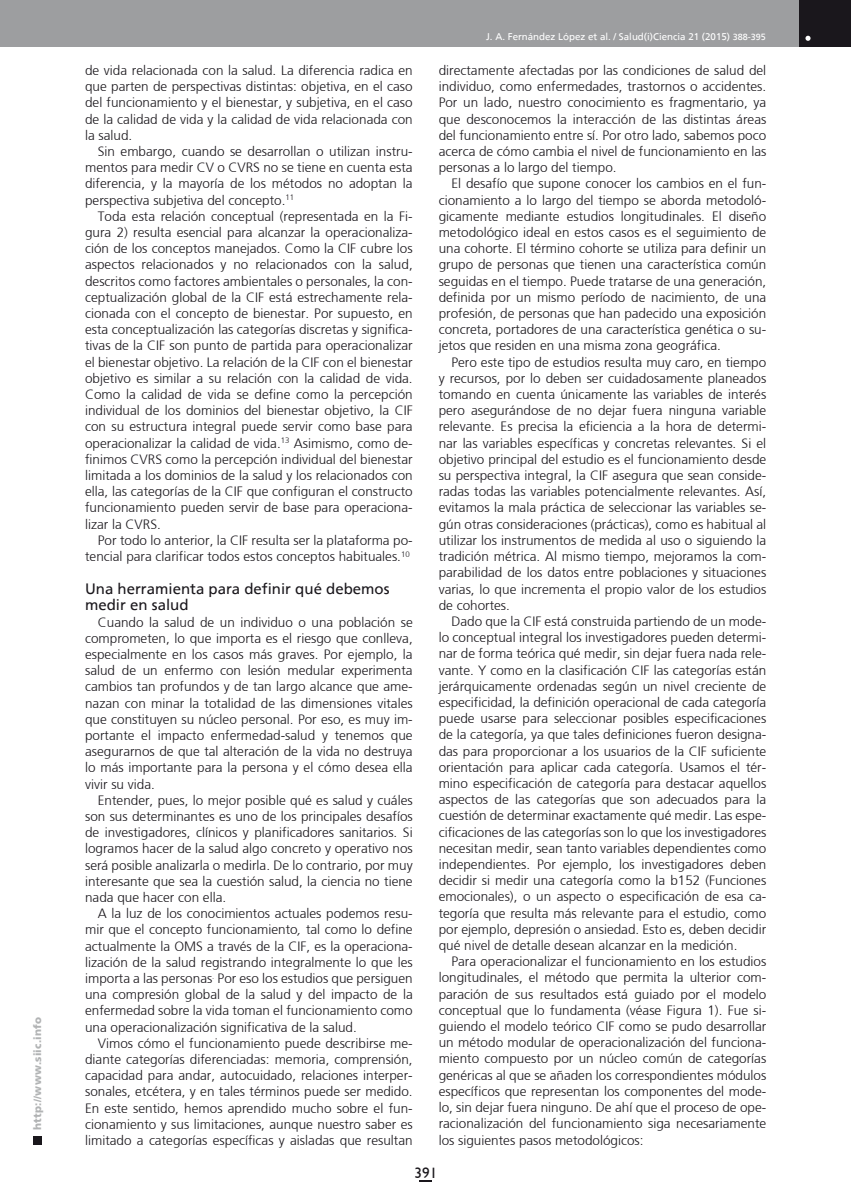
<style>
.page{position:relative;width:851px;height:1191px;background:#fff}
.page>*{position:absolute;margin:0;border:0;box-sizing:border-box;transform-origin:0 0}
.t1{font:15px/16.5px "Frutiger";color:#1a171c}
.t2{font:15px "Humanist 521 BT";color:#1a171c}
.t3{font:300 13.5px/16.2px "Frutiger";color:#1a171c;text-align:justify}
.t4{font:900 10.5px "Frutiger";letter-spacing:.015em;color:#b1b3b4}
.t5{font:9.75px "Frutiger";color:#fff}
.s1{font-style:italic}
.s2{font-size:9px}
</style>
<div class="page">
<div style="left:33px;top:1135px;width:9px;height:9px;background:#1a171c"></div>
<div style="left:0;top:0;width:850px;height:47px;background:#9d9ea0"></div>
<div style="left:799px;top:0;width:51px;height:47px;background:#1a171c"></div>
<svg style="left:805px;top:36px;width:5px;height:5px"></svg>
<svg style="left:419px;top:1180px;width:13px;height:1px"></svg>
<p class="t4" style="left:31px;top:1129px;width:114px;rotate:-90deg">http://www.siic.info</p>
<p class="t3" style="left:85px;top:62px;width:329px">de vida relacionada con la salud. La diferencia radica en que parten de perspectivas distintas: objetiva, en el caso del funcionamiento y el bienestar, y subjetiva, en el caso de la calidad de vida y la calidad de vida relacionada con la salud.</p>
<p class="t3" style="left:85px;top:143px;width:329px;text-indent:13px">Sin embargo, cuando se desarrollan o utilizan instru&shy;mentos para medir CV o CVRS no se tiene en cuenta esta diferencia, y la mayoría de los métodos no adoptan la perspectiva subjetiva del concepto.<sup>11</sup></p>
<p class="t3" style="left:85px;top:208px;width:329px;text-indent:13px">Toda esta relación conceptual (representada en la Fi&shy;gura 2) resulta esencial para alcanzar la operacionaliza&shy;ción de los conceptos manejados. Como la CIF cubre los aspectos relacionados y no relacionados con la salud, descritos como factores ambientales o personales, la con&shy;ceptualización global de la CIF está estrechamente rela&shy;cionada con el concepto de bienestar. Por supuesto, en esta conceptualización las categorías discretas y significa&shy;tivas de la CIF son punto de partida para operacionalizar el bienestar objetivo. La relación de la CIF con el bienestar objetivo es similar a su relación con la calidad de vida.<br>Como la calidad de vida se define como la percepción individual de los dominios del bienestar objetivo, la CIF con su estructura integral puede servir como base para operacionalizar la calidad de vida.<sup>13</sup> Asimismo, como de&shy;finimos CVRS como la percepción individual del bienestar limitada a los dominios de la salud y los relacionados con ella, las categorías de la CIF que configuran el constructo funcionamiento pueden servir de base para operaciona&shy;lizar la CVRS.</p>
<p class="t3" style="left:85px;top:532px;width:329px;text-align:right">Por todo lo anterior, la CIF resulta ser la plataforma po&shy;tencial para clarificar todos estos conceptos habituales.<sup>10</sup></p>
<p class="t1" style="left:85px;top:580px;width:306px">Una herramienta para definir qué debemos medir en salud</p>
<p class="t3" style="left:85px;top:613px;width:329px;text-indent:13px">Cuando la salud de un individuo o una población se comprometen, lo que importa es el riesgo que conlleva, especialmente en los casos más graves. Por ejemplo, la salud de un enfermo con lesión medular experimenta cambios tan profundos y de tan largo alcance que ame&shy;nazan con minar la totalidad de las dimensiones vitales que constituyen su núcleo personal. Por eso, es muy im&shy;portante el impacto enfermedad-salud y tenemos que asegurarnos de que tal alteración de la vida no destruya lo más importante para la persona y el cómo desea ella vivir su vida.</p>
<p class="t3" style="left:85px;top:792px;width:329px;text-indent:13px">Entender, pues, lo mejor posible qué es salud y cuáles son sus determinantes es uno de los principales desafíos de investigadores, clínicos y planificadores sanitarios. Si logramos hacer de la salud algo concreto y operativo nos será posible analizarla o medirla. De lo contrario, por muy interesante que sea la cuestión salud, la ciencia no tiene nada que hacer con ella.</p>
<p class="t3" style="left:85px;top:905px;width:329px;text-indent:13px">A la luz de los conocimientos actuales podemos resu&shy;mir que el concepto funcionamiento<span class="s1">,</span> tal como lo define actualmente la OMS a través de la CIF, es la operaciona&shy;lización de la salud registrando integralmente lo que les importa a las personas<sup>.</sup> Por eso los estudios que persiguen una compresión global de la salud y del impacto de la enfermedad sobre la vida toman el funcionamiento como una operacionalización significativa de la salud.</p>
<p class="t3" style="left:85px;top:1035px;width:329px;text-indent:13px">Vimos cómo el funcionamiento puede describirse me&shy;diante categorías diferenciadas: memoria, comprensión, capacidad para andar, autocuidado, relaciones interper&shy;sonales, etcétera, y en tales términos puede ser medido.<br>En este sentido, hemos aprendido mucho sobre el fun&shy;cionamiento y sus limitaciones, aunque nuestro saber es limitado a categorías específicas y aisladas que resultan</p>
<p class="t5" style="left:486px;top:31px;width:281px">J. A. Fernández López et al. / Salud(i)Ciencia 21 (2015) <span class="s2">388-395</span></p>
<p class="t3" style="left:438px;top:62px;width:329px">directamente afectadas por las condiciones de salud del individuo, como enfermedades, trastornos o accidentes.<br>Por un lado, nuestro conocimiento es fragmentario, ya que desconocemos la interacción de las distintas áreas del funcionamiento entre sí. Por otro lado, sabemos poco acerca de cómo cambia el nivel de funcionamiento en las personas a lo largo del tiempo.</p>
<p class="t3" style="left:438px;top:175px;width:329px;text-indent:13px">El desafío que supone conocer los cambios en el fun&shy;cionamiento a lo largo del tiempo se aborda metodoló&shy;gicamente mediante estudios longitudinales. El diseño metodológico ideal en estos casos es el seguimiento de una cohorte. El término cohorte se utiliza para definir un grupo de personas que tienen una característica común seguidas en el tiempo. Puede tratarse de una generación, definida por un mismo período de nacimiento, de una profesión, de personas que han padecido una exposición concreta, portadores de una característica genética o su&shy;jetos que residen en una misma zona geográfica.</p>
<p class="t3" style="left:438px;top:354px;width:329px;text-indent:13px">Pero este tipo de estudios resulta muy caro, en tiempo y recursos, por lo deben ser cuidadosamente planeados tomando en cuenta únicamente las variables de interés pero asegurándose de no dejar fuera ninguna variable relevante. Es precisa la eficiencia a la hora de determi&shy;nar las variables específicas y concretas relevantes. Si el objetivo principal del estudio es el funcionamiento desde su perspectiva integral, la CIF asegura que sean conside&shy;radas todas las variables potencialmente relevantes. Así, evitamos la mala práctica de seleccionar las variables se&shy;gún otras consideraciones (prácticas), como es habitual al utilizar los instrumentos de medida al uso o siguiendo la tradición métrica. Al mismo tiempo, mejoramos la com&shy;parabilidad de los datos entre poblaciones y situaciones varias, lo que incrementa el propio valor de los estudios de cohortes.</p>
<p class="t3" style="left:438px;top:613px;width:329px;text-indent:13px">Dado que la CIF está construida partiendo de un mode&shy;lo conceptual integral los investigadores pueden determi&shy;nar de forma teórica qué medir, sin dejar fuera nada rele&shy;vante. Y como en la clasificación CIF las categorías están jerárquicamente ordenadas según un nivel creciente de especificidad, la definición operacional de cada categoría puede usarse para seleccionar posibles especificaciones de la categoría, ya que tales definiciones fueron designa&shy;das para proporcionar a los usuarios de la CIF suficiente orientación para aplicar cada categoría. Usamos el tér&shy;mino especificación de categoría para destacar aquellos aspectos de las categorías que son adecuados para la cuestión de determinar exactamente qué medir. Las espe&shy;cificaciones de las categorías son lo que los investigadores necesitan medir, sean tanto variables dependientes como independientes. Por ejemplo, los investigadores deben decidir si medir una categoría como la b152 (Funciones emocionales), o un aspecto o especificación de esa ca&shy;tegoría que resulta más relevante para el estudio, como por ejemplo, depresión o ansiedad. Esto es, deben decidir qué nivel de detalle desean alcanzar en la medición.</p>
<p class="t3" style="left:438px;top:953px;width:329px;text-indent:13px">Para operacionalizar el funcionamiento en los estudios longitudinales, el método que permita la ulterior com&shy;paración de sus resultados está guiado por el modelo conceptual que lo fundamenta (véase Figura 1). Fue si&shy;guiendo el modelo teórico CIF como se pudo desarrollar un método modular de operacionalización del funciona&shy;miento compuesto por un núcleo común de categorías genéricas al que se añaden los correspondientes módulos específicos que representan los componentes del mode&shy;lo, sin dejar fuera ninguno. De ahí que el proceso de ope&shy;racionalización del funcionamiento siga necesariamente los siguientes pasos metodológicos:</p>
<p class="t2" style="left:414px;top:1163px;width:24px">391</p>
</div>
